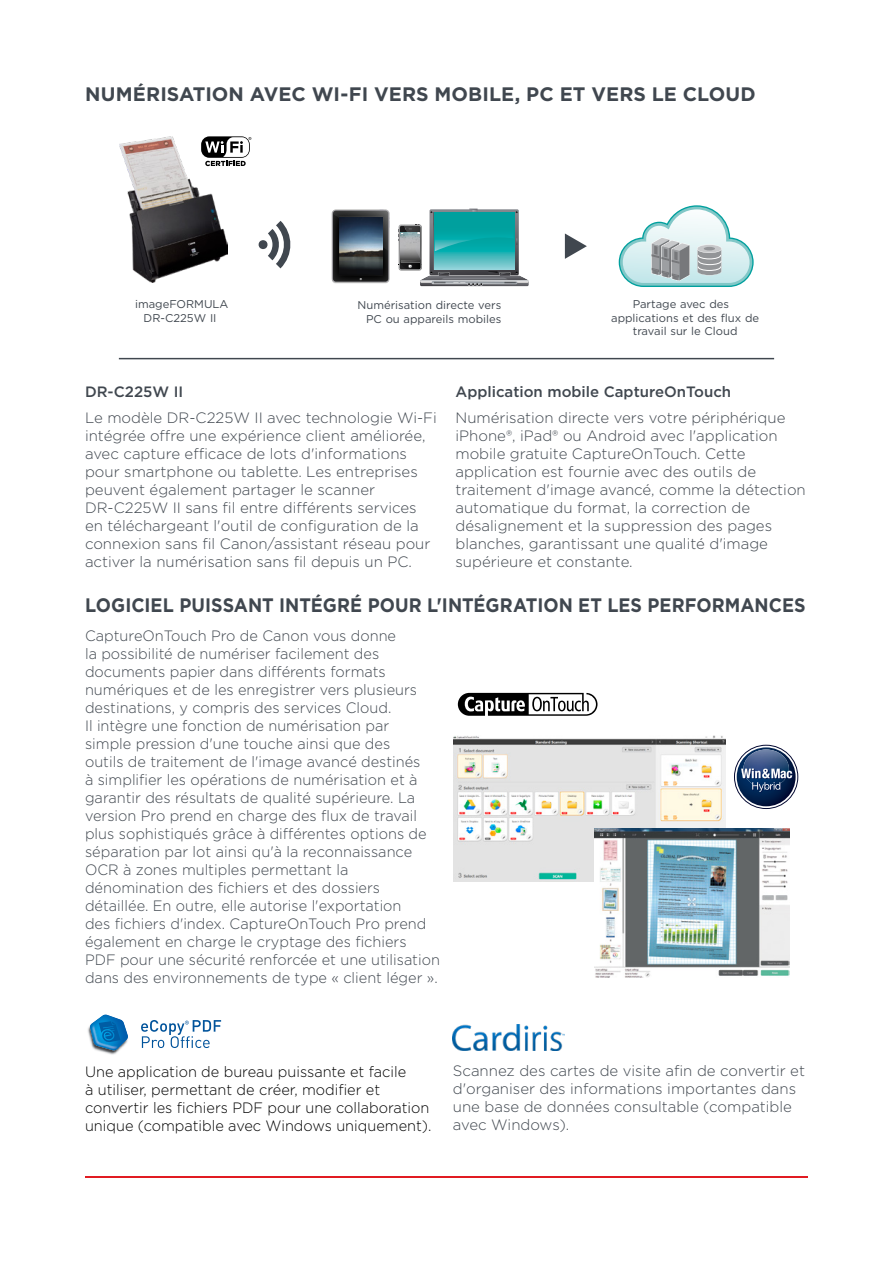
<style>
.page{position:relative;width:893px;height:1263px;background:#fff}
.page>*{position:absolute;margin:0;border:0;box-sizing:border-box;transform-origin:0 0}
.t1{font:700 19.5px "Gotham";color:#40474f;scale:.92 1}
.t2{font:700 19.5px "Gotham";color:#40474f}
.t3{font:300 15px/18px "Gotham";color:#40474f}
.t4{font:300 15px/18px "Gotham";color:#000}
.t5{font:500 15px "Gotham";color:#40474f}
.t6{font:11.25px/13.5px "Gotham";color:#40474f;text-align:center}
</style>
<div class="page">
<hr style="left:85px;top:1176px;width:723px;height:2px;background:#e11b22">
<svg style="left:619px;top:205px;width:135px;height:82px"></svg>
<svg style="left:258px;top:221px;width:33px;height:47px"></svg>
<svg style="left:201px;top:136px;width:49px;height:22px"></svg>
<svg style="left:228px;top:137px;width:23px;height:29px"></svg>
<img style="left:331px;top:209px;width:68px;height:75px">
<svg style="left:332px;top:210px;width:58px;height:72px;background:#393a3b"></svg>
<img style="left:339px;top:217px;width:43px;height:58px">
<svg style="left:399px;top:209px;width:130px;height:77px"></svg>
<div style="left:399px;top:225px;width:23px;height:45px;border:1px solid #303030;border-radius:2px"></div>
<svg style="left:565px;top:233px;width:22px;height:26px"></svg>
<hr style="left:119px;top:358px;width:655px;height:1px;background:#40474f">
<svg style="left:458px;top:693px;width:139px;height:23px"></svg>
<img style="left:453px;top:735px;width:273px;height:147px">
<img style="left:594px;top:828px;width:195px;height:149px">
<svg style="left:734px;top:745px;width:64px;height:64px"></svg>
<img style="left:88px;top:1026px;width:31px;height:29px">
<svg style="left:90px;top:1014px;width:38px;height:37px"></svg>
<svg style="left:141px;top:1020px;width:80px;height:28px"></svg>
<img style="left:453px;top:1024px;width:111px;height:27px">
<img style="left:119px;top:136px;width:109px;height:147px">
<h1 class="t2" style="left:85px;top:81px;width:672px">NUMÉRISATION AVEC WI-FI VERS MOBILE, PC ET VERS LE CLOUD</h1>
<p class="t6" style="left:135px;top:297px;width:95px">imageFORMULA<br>DR-C225W II</p>
<p class="t6" style="left:358px;top:298px;width:145px;text-align:right">Numérisation directe vers<br>PC ou appareils mobiles</p>
<p class="t6" style="left:633px;top:297px;width:98px">Partage avec des</p>
<p class="t6" style="left:611px;top:311px;width:149px">applications et des flux de</p>
<p class="t6" style="left:633px;top:324px;width:106px">travail sur le Cloud</p>
<p class="t5" style="left:85px;top:382px;width:100px">DR-C225W II</p>
<p class="t3" style="left:85px;top:409px;width:353px">Le modèle DR-C225W II avec technologie Wi-Fi intégrée offre une expérience client améliorée, avec capture efficace de lots d'informations pour smartphone ou tablette. Les entreprises peuvent également partager le scanner DR-C225W II sans fil entre différents services en téléchargeant l'outil de configuration de la connexion sans fil Canon/assistant réseau pour activer la numérisation sans fil depuis un PC.</p>
<p class="t5" style="left:455px;top:382px;width:277px">Application mobile CaptureOnTouch</p>
<p class="t3" style="left:455px;top:409px;width:352px">Numérisation directe vers votre périphérique iPhone®, iPad® ou Android avec l'application mobile gratuite CaptureOnTouch. Cette application est fournie avec des outils de traitement d'image avancé, comme la détection automatique du format, la correction de désalignement et la suppression des pages blanches, garantissant une qualité d'image supérieure et constante.</p>
<h1 class="t1" style="left:85px;top:592px;width:785px">LOGICIEL PUISSANT INTÉGRÉ POUR L'INTÉGRATION ET LES PERFORMANCES</h1>
<p class="t3" style="left:85px;top:626px;width:356px">CaptureOnTouch Pro de Canon vous donne<br>la possibilité de numériser facilement des documents papier dans différents formats numériques et de les enregistrer vers plusieurs destinations, y compris des services Cloud.<br>Il intègre une fonction de numérisation par<br>simple pression d'une touche ainsi que des<br>outils de traitement de l'image avancé destinés<br>à simplifier les opérations de numérisation et à garantir des résultats de qualité supérieure. La version Pro prend en charge des flux de travail plus sophistiqués grâce à différentes options de séparation par lot ainsi qu'à la reconnaissance OCR à zones multiples permettant la dénomination des fichiers et des dossiers détaillée. En outre, elle autorise l'exportation<br>des fichiers d'index. CaptureOnTouch Pro prend également en charge le cryptage des fichiers PDF pour une sécurité renforcée et une utilisation dans des environnements de type « client léger ».</p>
<p class="t4" style="left:85px;top:1062px;width:348px">Une application de bureau puissante et facile<br>à utiliser, permettant de créer, modifier et convertir les fichiers PDF pour une collaboration unique (compatible avec Windows uniquement).</p>
<p class="t3" style="left:453px;top:1061px;width:354px">Scannez des cartes de visite afin de convertir et d'organiser des informations importantes dans une base de données consultable (compatible avec Windows).</p>
</div>
